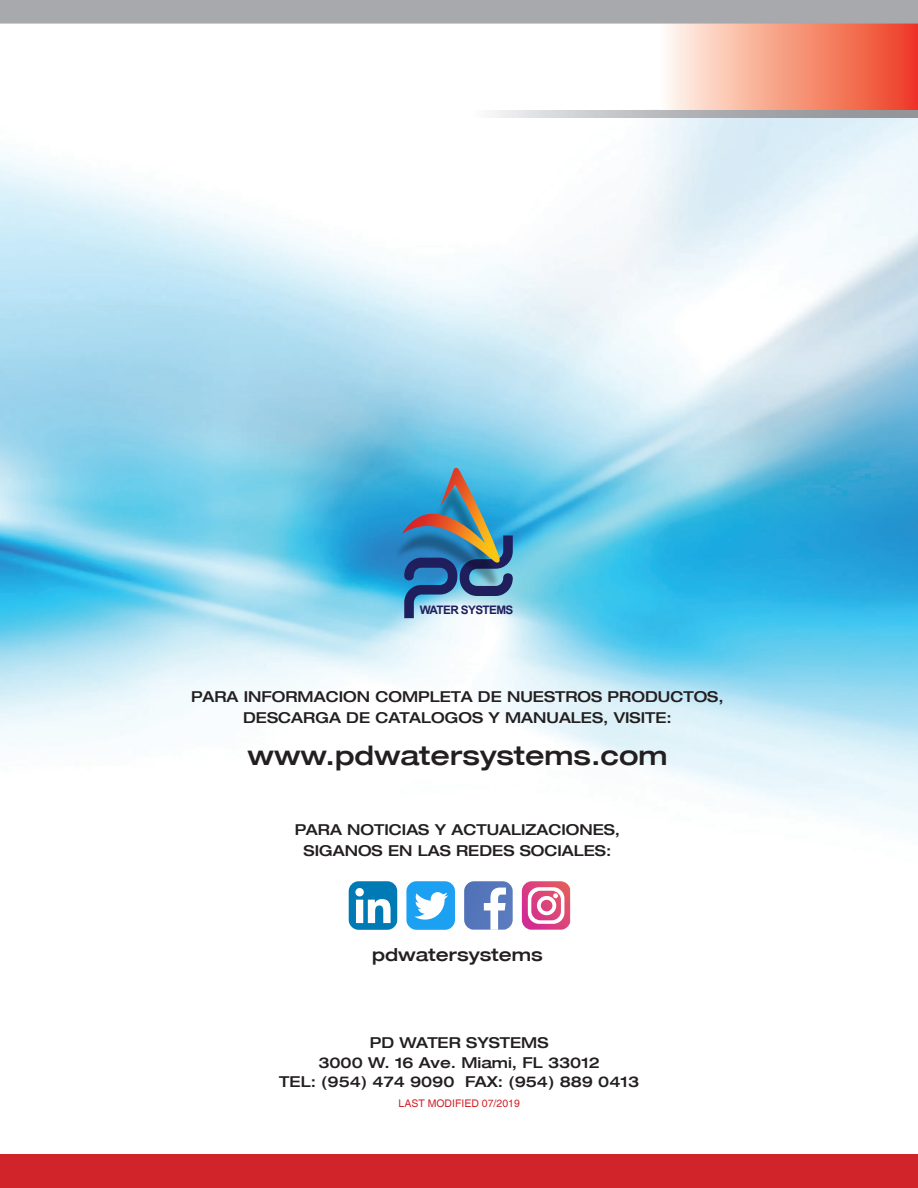
<style>
.page{position:relative;width:918px;height:1188px;background:#fff}
.page>*{position:absolute;margin:0;border:0;box-sizing:border-box;transform-origin:0 0}
.t1{font:500 expanded 27px "Helvetica 63";color:#231f20}
.t2{font:500 expanded 18px "Helvetica 63";color:#231f20}
.t3{font:500 expanded 15px/19.5px "Helvetica 63";color:#231f20;text-align:center}
.t4{font:700 11.7px "Arial";letter-spacing:-.05em;color:#201f5e}
.t5{font:10.5px "Helvetica";color:#d1232a}
</style>
<div class="page">
<img style="left:0;top:110px;width:918px;height:1045px">
<div style="left:660px;top:0;width:258px;height:111px;background:linear-gradient(to right,#fffced,#ee3c1e)"></div>
<svg style="left:471px;top:111px;width:447px;height:7px;background:#b7b9bb"></svg>
<div style="left:0;top:0;width:918px;height:24px;background:#a8a9ad"></div>
<div style="left:0;top:1155px;width:918px;height:33px;background:#d1232a"></div>
<img style="left:392px;top:482px;width:10px;height:109px">
<svg style="left:402px;top:468px;width:111px;height:150px;background:#598eac"></svg>
<svg style="left:464px;top:881px;width:49px;height:49px"></svg>
<div style="left:406px;top:881px;width:49px;height:49px;background:#1ca1f2;border-radius:10px"></div>
<svg style="left:414px;top:892px;width:34px;height:28px"></svg>
<svg style="left:522px;top:881px;width:48px;height:49px"></svg>
<div style="left:349px;top:881px;width:48px;height:49px;background:#007ab5;border-radius:10px"></div>
<svg style="left:355px;top:888px;width:36px;height:35px"></svg>
<p class="t4" style="left:420px;top:602px;width:95px">WATER SYSTEMS</p>
<p class="t3" style="left:191px;top:686px;width:534px;line-height:21px">PARA INFORMACION COMPLETA DE NUESTROS PRODUCTOS,<br>DESCARGA DE CATALOGOS Y MANUALES, VISITE:</p>
<h1 class="t1" style="left:247px;top:739px;width:422px">www.pdwatersystems.com</h1>
<p class="t3" style="left:295px;top:819px;width:327px;line-height:21px">PARA NOTICIAS Y ACTUALIZACIONES,<br>SIGANOS EN LAS REDES SOCIALES:</p>
<p class="t2" style="left:372px;top:944px;width:172px">pdwatersystems</p>
<p class="t3" style="left:279px;top:1033px;width:361px">PD WATER SYSTEMS<br>3000 W. 16 Ave. Miami, FL 33012<br>TEL: (954) 474 9090 FAX: (954) 889 0413</p>
<p class="t5" style="left:399px;top:1097px;width:123px">LAST MODIFIED 07/2019</p>
</div>
